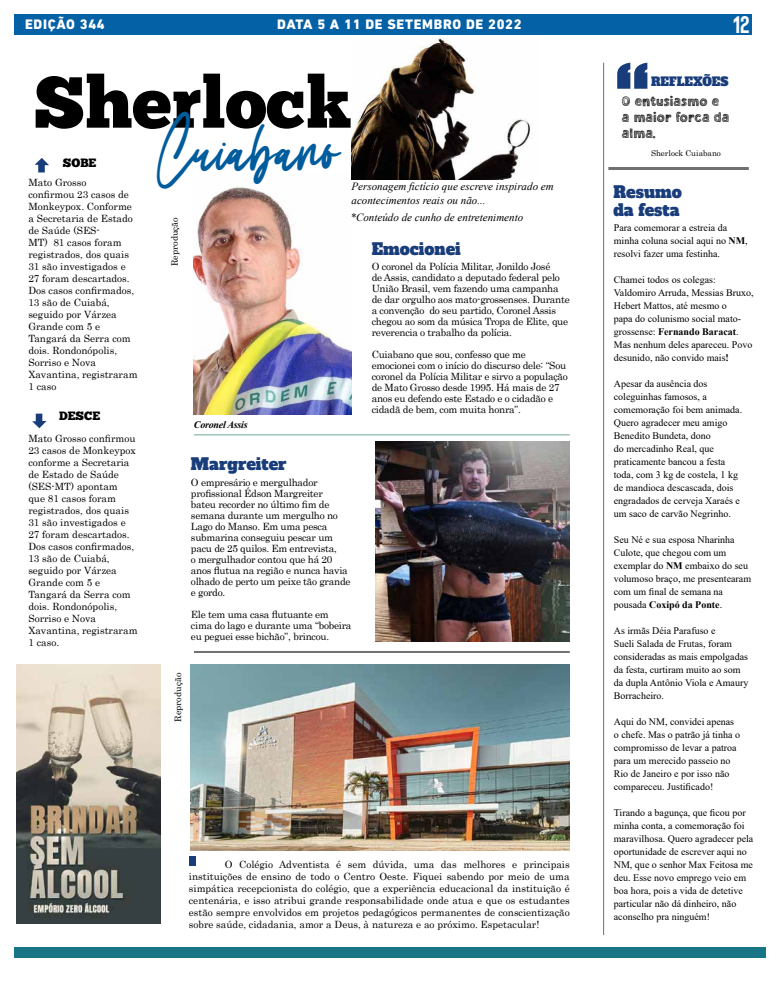
<style>
.page{position:relative;width:780px;height:993px;background:#fff}
.page>*{position:absolute;margin:0;border:0;box-sizing:border-box;transform-origin:0 0}
.t1{font:72px "Chunk Five Ex";color:#000}
.t2{font:36px "Carolina Signature";color:#005c9c}
.t3{font:700 24px "Bison";color:#fff}
.t4{font:17px/16px "Chalkboy";color:#000}
.t5{font:16px/18px "Alfa Slab One";color:#193d7b}
.t6{font:800 14px "DIN Next LT Pro";letter-spacing:.05em;color:#fff}
.t7{font:12px "Chunk Five Ex";color:#000}
.t8{font:12px "Alfa Slab One";color:#193d7b}
.t9{font:italic 11px/13.2px "Times New Roman";color:#000}
.t10{font:10px/11px "Century";letter-spacing:-.025em;color:#000}
.t11{font:10px/13px "Times New Roman";color:#000}
.t12{font:10px/12px "Century";color:#000}
.t13{font:italic 700 10px "Times New Roman";letter-spacing:-.025em;color:#000}
.t14{font:9px "Century";color:#000}
.t15{font:8px "Century";color:#000}
.s1{font-weight:700}
</style>
<div class="page">
<img style="left:194px;top:187px;width:157px;height:228px">
<img style="left:191px;top:664px;width:378px;height:185px">
<div style="left:14px;top:14px;width:737px;height:21px;background:#0561a6"></div>
<hr style="left:603px;top:63px;width:1px;height:871px;background:#707070">
<div style="left:14px;top:946px;width:751px;height:11px;background:#187586"></div>
<hr style="left:194px;top:650px;width:375px;height:2px;background:#707070">
<svg style="left:35px;top:158px;width:14px;height:14px"></svg>
<svg style="left:32px;top:413px;width:15px;height:15px"></svg>
<svg style="left:617px;top:63px;width:30px;height:26px"></svg>
<hr style="left:608px;top:167px;width:140px;height:3px;background:#707070">
<div style="left:189px;top:855px;width:6px;height:10px;background:#193d7b"></div>
<img style="left:351px;top:38px;width:179px;height:141px">
<img style="left:16px;top:664px;width:144px;height:259px">
<img style="left:375px;top:441px;width:194px;height:200px">
<hr style="left:194px;top:434px;width:375px;height:1px;background:#6caa93">
<h3 class="t6" style="left:25px;top:16px;width:81px">EDIÇÃO 344</h3>
<h3 class="t6" style="left:277px;top:16px;width:246px">DATA 5 A 11 DE SETEMBRO DE 2022</h3>
<h3 class="t3" style="left:733px;top:12px;width:18px">12</h3>
<h1 class="t1" style="left:34px;top:48px;width:320px">Sherlock</h1>
<h2 class="t2" style="left:161px;top:136px;width:180px">Cuiabano</h2>
<p class="t7" style="left:63px;top:154px;width:35px">SOBE</p>
<p class="t12" style="left:28px;top:175px;width:111px">Mato Grosso<br>confirmou 23 casos de<br>Monkeypox. Conforme a Secretaria de Estado de Saúde (SES-<br>MT) 81 casos foram registrados, dos quais<br>31 são investigados e<br>27 foram descartados.<br>Dos casos confirmados,<br>13 são de Cuiabá, seguido por Várzea<br>Grande com 5 e<br>Tangará da Serra com dois. Rondonópolis,<br>Sorriso e Nova<br>Xavantina, registraram<br>1 caso</p>
<p class="t9" style="left:351px;top:180px;width:204px">Personagem fictício que escreve inspirado em acontecimentos reais ou não...</p>
<p class="t9" style="left:350px;top:210px;width:174px">*Conteúdo de cunho de entretenimento</p>
<p class="t14" style="left:167px;top:266px;width:50px;rotate:-90deg">Reprodução</p>
<h3 class="t5" style="left:372px;top:239px;width:91px">Emocionei</h3>
<p class="t10" style="left:372px;top:260px;width:199px">O coronel da Polícia Militar, Jonildo José<br>de Assis, candidato a deputado federal pelo União Brasil, vem fazendo uma campanha de dar orgulho aos mato-grossenses. Durante a convenção do seu partido, Coronel Assis chegou ao som da música Tropa de Elite, que reverencia o trabalho da polícia.</p>
<p class="t10" style="left:372px;top:348px;width:198px">Cuiabano que sou, confesso que me emocionei com o início do discurso dele: “Sou coronel da Polícia Militar e sirvo a população de Mato Grosso desde 1995. Há mais de 27 anos eu defendo este Estado e o cidadão e cidadã de bem, com muita honra”.</p>
<p class="t7" style="left:59px;top:406px;width:43px">DESCE</p>
<p class="t12" style="left:28px;top:431px;width:111px">Mato Grosso confirmou<br>23 casos de Monkeypox conforme a Secretaria de Estado de Saúde (SES-MT) apontam<br>que 81 casos foram registrados, dos quais<br>31 são investigados e<br>27 foram descartados.<br>Dos casos confirmados,<br>13 são de Cuiabá, seguido por Várzea<br>Grande com 5 e<br>Tangará da Serra com dois. Rondonópolis,<br>Sorriso e Nova<br>Xavantina, registraram<br>1 caso.</p>
<p class="t13" style="left:194px;top:417px;width:55px">Coronel Assis</p>
<h3 class="t5" style="left:191px;top:453px;width:97px">Margreiter</h3>
<p class="t10" style="left:191px;top:476px;width:161px">O empresário e mergulhador profissional Édson Margreiter<br>bateu recorder no último fim de semana durante um mergulho no<br>Lago do Manso. Em uma pesca submarina conseguiu pescar um pacu de 25 quilos. Em entrevista,<br>o mergulhador contou que há 20 anos flutua na região e nunca havia olhado de perto um peixe tão grande e gordo.</p>
<p class="t10" style="left:191px;top:608px;width:162px">Ele tem uma casa flutuante em cima do lago e durante uma “bobeira eu peguei esse bichão”, brincou.</p>
<p class="t14" style="left:170px;top:721px;width:50px;rotate:-90deg">Reprodução</p>
<p class="t10" style="left:189px;top:856px;width:382px;line-height:12px;text-align:justify;text-indent:36px">O Colégio Adventista é sem dúvida, uma das melhores e principais instituições de ensino de todo o Centro Oeste. Fiquei sabendo por meio de uma simpática recepcionista do colégio, que a experiência educacional da instituição é centenária, e isso atribui grande responsabilidade onde atua e que os estudantes estão sempre envolvidos em projetos pedagógicos permanentes de conscientização sobre saúde, cidadania, amor a Deus, à natureza e ao próximo. Espetacular!</p>
<p class="t8" style="left:651px;top:71px;width:79px">REFLEXÕES</p>
<h3 class="t4" style="left:622px;top:93px;width:109px">O entusiasmo é a maior força da alma.</h3>
<p class="t15" style="left:651px;top:146px;width:71px">Sherlock Cuiabano</p>
<h3 class="t5" style="left:613px;top:182px;width:70px">Resumo da festa</h3>
<p class="t11" style="left:614px;top:220px;width:135px">Para comemorar a estreia da minha coluna social aqui no <span class="s1">NM</span>, resolvi fazer uma festinha.</p>
<p class="t11" style="left:614px;top:272px;width:141px">Chamei todos os colegas:<br>Valdomiro Arruda, Messias Bruxo,<br>Hebert Mattos, até mesmo o<br>papa do colunismo social mato&shy;grossense: <span class="s1">Fernando Baracat</span>.<br>Mas nenhum deles apareceu. Povo desunido, não convido mais<span class="s1">!</span></p>
<p class="t11" style="left:614px;top:376px;width:130px">Apesar da ausência dos coleguinhas famosos, a comemoração foi bem animada.<br>Quero agradecer meu amigo<br>Benedito Bundeta, dono<br>do mercadinho Real, que praticamente bancou a festa toda, com 3 kg de costela, 1 kg de mandioca descascada, dois engradados de cerveja Xaraés e um saco de carvão Negrinho.</p>
<p class="t11" style="left:614px;top:532px;width:139px">Seu Né e sua esposa Nharinha<br>Culote, que chegou com um exemplar do <span class="s1">NM</span> embaixo do seu volumoso braço, me presentearam com um final de semana na pousada <span class="s1">Coxipó da Ponte</span>.</p>
<p class="t11" style="left:614px;top:623px;width:136px">As irmãs Déia Parafuso e<br>Sueli Salada de Frutas, foram consideradas as mais empolgadas da festa, curtiram muito ao som da dupla Antônio Viola e Amaury<br>Borracheiro.</p>
<p class="t11" style="left:614px;top:714px;width:128px">Aqui do NM, convidei apenas o chefe. Mas o patrão já tinha o compromisso de levar a patroa para um merecido passeio no<br>Rio de Janeiro e por isso não compareceu. Justificado!</p>
<p class="t11" style="left:614px;top:805px;width:141px">Tirando a bagunça, que ficou por minha conta, a comemoração foi maravilhosa. Quero agradecer pela oportunidade de escrever aqui no<br>NM, que o senhor Max Feitosa me deu. Esse novo emprego veio em boa hora, pois a vida de detetive particular não dá dinheiro, não aconselho pra ninguém!</p>
</div>
